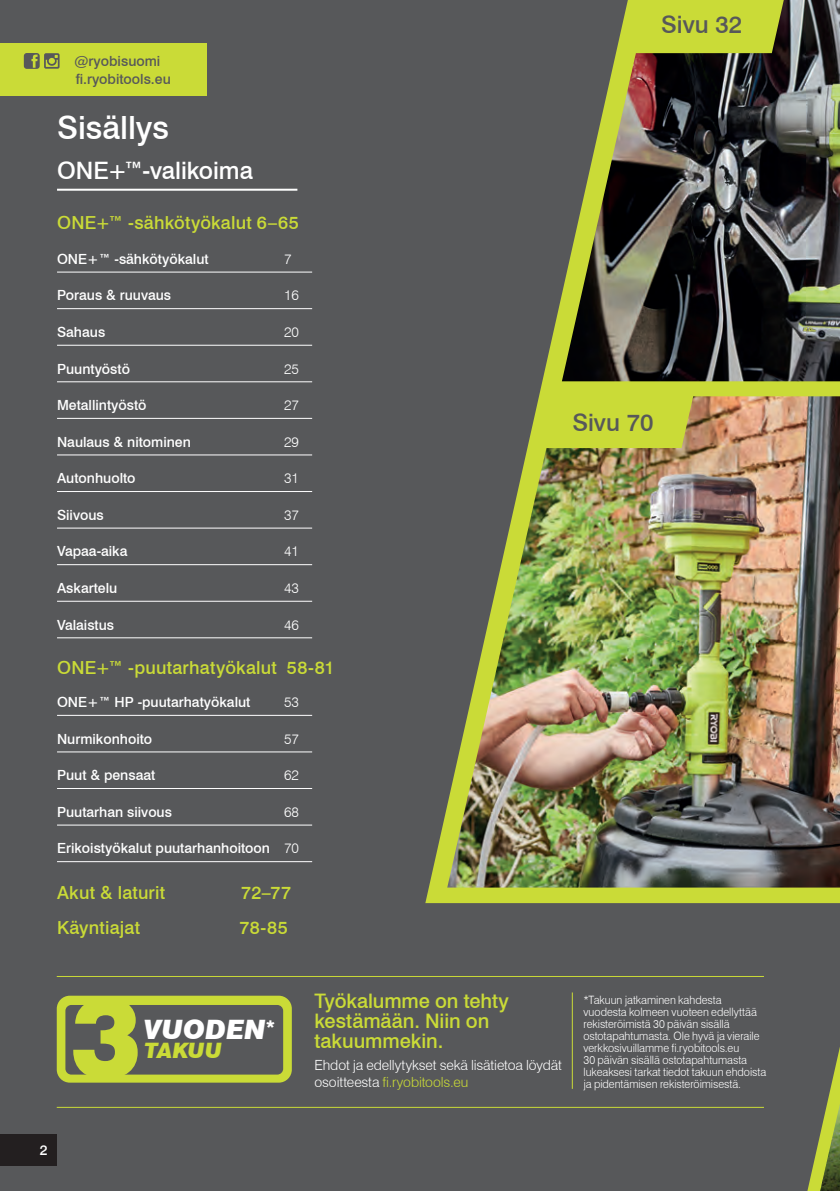
<style>
.page{position:relative;width:840px;height:1191px;background:#fff}
.page>*{position:absolute;margin:0;border:0;box-sizing:border-box;transform-origin:0 0}
.t1{font:900 109.8px "Swiss 721 BT";color:#cadb37}
.t2{font:500 32px "Swiss 721 BT";color:#fff}
.t3{font:italic 900 26.8px "Swiss 721 BT";color:#fff}
.t4{font:500 24px "Swiss 721 BT";letter-spacing:-.005em;color:#fff}
.t5{font:500 24px "Swiss 721 BT";color:#57585a}
.t6{font:italic 900 21.2px "Swiss 721 BT";letter-spacing:-.01em;color:#cadb37}
.t7{font:500 20px/20px "Swiss 721 BT";letter-spacing:-.005em;color:#cadb37}
.t8{font:500 18px "Swiss 721 BT";letter-spacing:.015em;color:#cadb37}
.t9{font:500 14px "Swiss 721 BT";color:#fff}
.t10{font:300 14px/16.8px "Swiss 721 BT";letter-spacing:-.005em;color:#fff}
.t11{font:500 14px "Swiss 721 BT";color:#57585a}
.t12{font:300 11.6px/12px "Swiss 721 BT";color:#fff;scale:.95 1}
.s1{font-weight:300}
.s2{color:#cadb37}
</style>
<div class="page">
<div style="left:631px;top:903px;width:179px;height:288px;background:#57585a"></div>
<div style="left:0;top:0;width:631px;height:1191px;background:#57585a"></div>
<img style="left:561px;top:0;width:278px;height:381px">
<img style="left:447px;top:396px;width:392px;height:491px">
<div style="left:632px;top:0;width:155px;height:53px;background:#cadb37"></div>
<div style="left:543px;top:395px;width:150px;height:53px;background:#cadb37"></div>
<hr style="left:57px;top:189px;width:240px;height:2px;background:#fff">
<hr style="left:57px;top:976px;width:706px;height:1px;background:#cadb37">
<hr style="left:57px;top:1106px;width:706px;height:1px;background:#cadb37">
<div style="left:0;top:1134px;width:57px;height:31px;background:#231f20"></div>
<hr style="left:57px;top:272px;width:255px;height:1px;background:#fff">
<hr style="left:57px;top:308px;width:255px;height:1px;background:#fff">
<hr style="left:57px;top:345px;width:255px;height:1px;background:#fff">
<hr style="left:57px;top:381px;width:255px;height:1px;background:#fff">
<hr style="left:57px;top:418px;width:255px;height:1px;background:#fff">
<hr style="left:57px;top:454px;width:255px;height:1px;background:#fff">
<hr style="left:57px;top:491px;width:255px;height:1px;background:#fff">
<hr style="left:57px;top:527px;width:255px;height:1px;background:#fff">
<hr style="left:57px;top:564px;width:255px;height:1px;background:#fff">
<hr style="left:57px;top:601px;width:255px;height:1px;background:#fff">
<hr style="left:57px;top:637px;width:255px;height:1px;background:#fff">
<hr style="left:57px;top:715px;width:255px;height:1px;background:#fff">
<hr style="left:57px;top:751px;width:255px;height:1px;background:#fff">
<hr style="left:57px;top:788px;width:255px;height:1px;background:#fff">
<hr style="left:57px;top:824px;width:255px;height:1px;background:#fff">
<hr style="left:57px;top:861px;width:255px;height:1px;background:#fff">
<div style="left:57px;top:995px;width:235px;height:87px;background:#cadb37;border-radius:13px"></div>
<div style="left:65px;top:1005px;width:218px;height:69px;background:#57585a;border-radius:6px"></div>
<div style="left:0;top:43px;width:207px;height:52px;background:#cadb37"></div>
<svg style="left:24px;top:53px;width:36px;height:16px"></svg>
<hr style="left:571px;top:992px;width:1px;height:96px;background:#cadb37">
<svg style="left:810px;top:866px;width:30px;height:325px;background:#6a6e4b"></svg>
<p class="t11" style="left:75px;top:53px;width:87px">@ryobisuomi</p>
<p class="t11" style="left:91px;top:53px;width:102px">#RyobiToolsEU</p>
<p class="t11" style="left:76px;top:71px;width:97px">fi.ryobitools.eu</p>
<p class="t11" style="left:92px;top:71px;width:85px">ryobitools.eu</p>
<h2 class="t2" style="left:57px;top:108px;width:114px">Sisällys</h2>
<h3 class="t4" style="left:57px;top:156px;width:197px">ONE+™-valikoima</h3>
<h3 class="t8" style="left:57px;top:212px;width:243px">ONE+™ -sähkötyökalut 6–65</h3>
<p class="t9" style="left:57px;top:250px;width:153px">ONE+™ -sähkötyökalut</p>
<p class="t10" style="left:284px;top:250px;width:9px">7</p>
<p class="t9" style="left:57px;top:287px;width:116px">Poraus &amp; ruuvaus</p>
<p class="t10" style="left:284px;top:287px;width:16px">16</p>
<p class="t9" style="left:57px;top:323px;width:50px">Sahaus</p>
<p class="t10" style="left:284px;top:323px;width:16px">20</p>
<p class="t9" style="left:57px;top:360px;width:74px">Puuntyöstö</p>
<p class="t10" style="left:284px;top:360px;width:16px">25</p>
<p class="t9" style="left:57px;top:397px;width:91px">Metallintyöstö</p>
<p class="t10" style="left:284px;top:397px;width:16px">27</p>
<p class="t9" style="left:57px;top:433px;width:135px">Naulaus &amp; nitominen</p>
<p class="t10" style="left:284px;top:433px;width:16px">29</p>
<p class="t9" style="left:57px;top:470px;width:80px">Autonhuolto</p>
<p class="t10" style="left:284px;top:470px;width:16px">31</p>
<p class="t9" style="left:57px;top:506px;width:48px">Siivous</p>
<p class="t10" style="left:284px;top:506px;width:16px">37</p>
<p class="t9" style="left:57px;top:543px;width:72px">Vapaa-aika</p>
<p class="t10" style="left:284px;top:543px;width:16px">41</p>
<p class="t9" style="left:57px;top:579px;width:62px">Askartelu</p>
<p class="t10" style="left:284px;top:579px;width:16px">43</p>
<p class="t9" style="left:57px;top:616px;width:59px">Valaistus</p>
<p class="t10" style="left:284px;top:616px;width:16px">46</p>
<h3 class="t8" style="left:57px;top:656px;width:279px">ONE+™ -puutarhatyökalut 58-81</h3>
<p class="t9" style="left:57px;top:693px;width:195px">ONE+™ HP -puutarhatyökalut</p>
<p class="t10" style="left:284px;top:693px;width:16px">53</p>
<p class="t9" style="left:57px;top:730px;width:97px">Nurmikonhoito</p>
<p class="t10" style="left:284px;top:730px;width:16px">57</p>
<p class="t9" style="left:57px;top:767px;width:100px">Puut &amp; pensaat</p>
<p class="t10" style="left:284px;top:767px;width:16px">62</p>
<p class="t9" style="left:57px;top:803px;width:116px">Puutarhan siivous</p>
<p class="t10" style="left:284px;top:803px;width:16px">68</p>
<p class="t9" style="left:57px;top:840px;width:243px">Erikoistyökalut puutarhanhoitoon <span class="s1">70</span></p>
<h3 class="t8" style="left:57px;top:881px;width:110px">Akut &amp; laturit</h3>
<h3 class="t8" style="left:241px;top:881px;width:51px">72–77</h3>
<h3 class="t8" style="left:57px;top:917px;width:84px">Käyntiajat</h3>
<h3 class="t8" style="left:239px;top:917px;width:50px">78-85</h3>
<h3 class="t5" style="left:660px;top:10px;width:82px">Sivu 32</h3>
<h3 class="t5" style="left:572px;top:407px;width:82px">Sivu 70</h3>
<h1 class="t1" style="left:70px;top:971px;width:74px">3</h1>
<h3 class="t3" style="left:144px;top:1013px;width:132px">VUODEN<sup>*</sup></h3>
<h3 class="t6" style="left:145px;top:1038px;width:79px">TAKUU</h3>
<p class="t9" style="left:40px;top:1141px;width:9px">2</p>
<h3 class="t7" style="left:314px;top:990px;width:196px">Työkalumme on tehty kestämään. Niin on takuummekin.</h3>
<p class="t12" style="left:583px;top:993px;width:194px">*Takuun jatkaminen kahdesta vuodesta kolmeen vuoteen edellyttää rekisteröimistä 30 päivän sisällä ostotapahtumasta. Ole hyvä ja vieraile verkkosivuillamme fi.ryobitools.eu<br>30 päivän sisällä ostotapahtumasta lukeaksesi tarkat tiedot takuun ehdoista</p>
<p class="t10" style="left:314px;top:1056px;width:249px">Ehdot ja edellytykset sekä lisätietoa löydät osoitteesta <span class="s2">fi.ryobitools.eu</span></p>
<p class="t12" style="left:583px;top:1077px;width:167px">ja pidentämisen rekisteröimisestä.</p>
</div>
